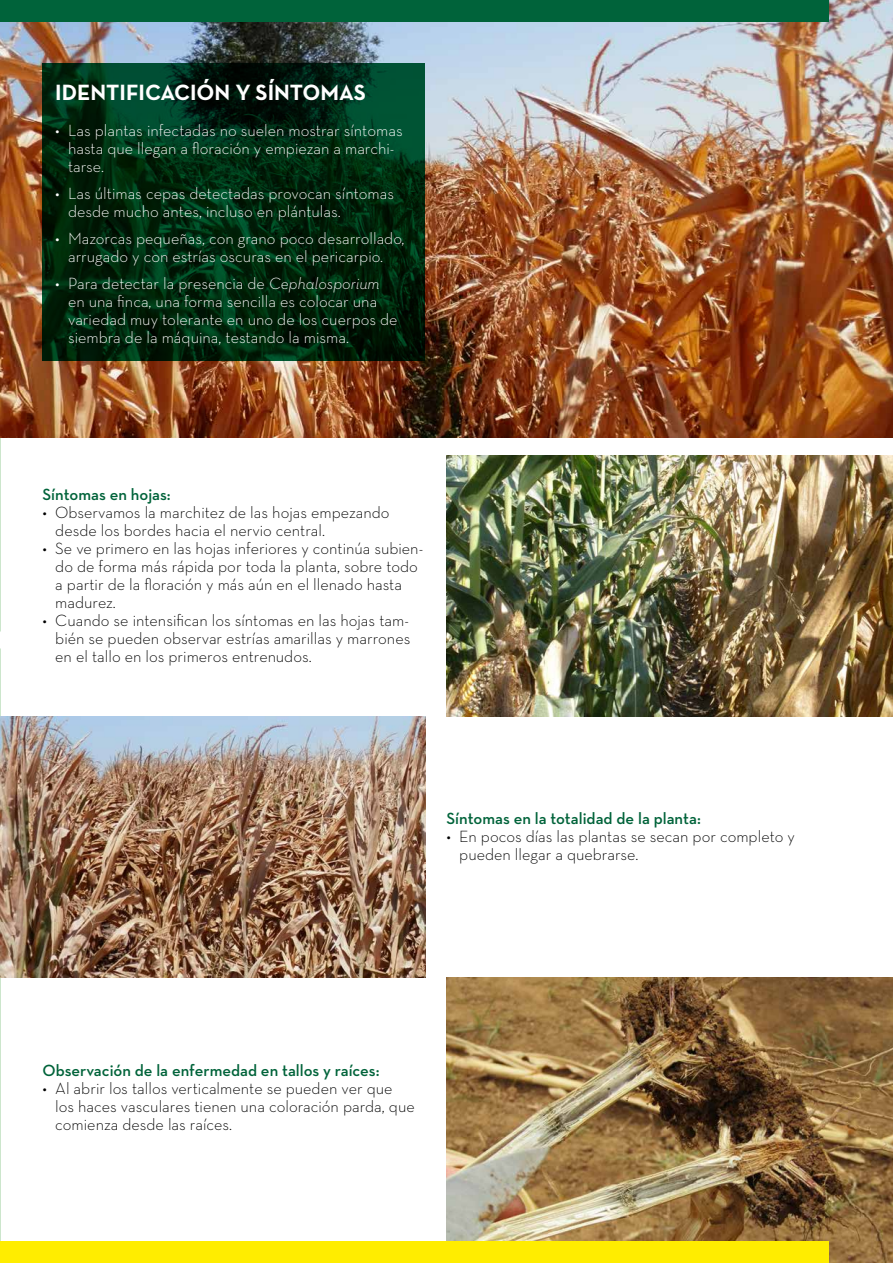
<style>
.page{position:relative;width:893px;height:1263px;background:#fff}
.page>*{position:absolute;margin:0;border:0;box-sizing:border-box;transform-origin:0 0}
.t1{font:700 22.5px "Neutra Text";color:#fff}
.t2{font:300 16.5px/18px "Neutra Text";color:#000}
.t3{font:300 16.5px/18px "Neutra Text";color:#fff}
.t4{font:600 16.5px "Neutra Text";color:#00633a}
.s1{font-style:italic}
</style>
<div class="page">
<img style="left:0;top:0;width:1px;height:631px">
<img style="left:446px;top:977px;width:447px;height:286px">
<img style="left:0;top:0;width:893px;height:437px">
<div style="left:0;top:0;width:829px;height:21px;background:#00633a"></div>
<div style="left:0;top:1242px;width:829px;height:21px;background:#ffed00"></div>
<svg style="left:43px;top:64px;width:382px;height:297px;background:#002910"></svg>
<img style="left:446px;top:455px;width:447px;height:261px">
<img style="left:0;top:716px;width:425px;height:261px">
<h1 class="t1" style="left:55px;top:78px;width:312px">IDENTIFICACIÓN Y SÍNTOMAS</h1>
<p class="t3" style="left:68px;top:121px;width:336px;text-indent:-13px">• Las plantas infectadas no suelen mostrar síntomas hasta que llegan a floración y empiezan a marchi&shy;tarse.</p>
<p class="t3" style="left:68px;top:184px;width:328px;text-indent:-13px">• Las últimas cepas detectadas provocan síntomas desde mucho antes, incluso en plántulas.</p>
<p class="t3" style="left:55px;top:229px;width:351px;text-align:center">• Mazorcas pequeñas, con grano poco desarrollado, arrugado y con estrías oscuras en el pericarpio.</p>
<p class="t3" style="left:68px;top:274px;width:331px;text-indent:-13px">• Para detectar la presencia de <span class="s1">Cephalosporium </span>en una finca, una forma sencilla es colocar una variedad muy tolerante en uno de los cuerpos de siembra de la máquina, testando la misma.</p>
<p class="t4" style="left:43px;top:485px;width:130px">Síntomas en hojas:</p>
<p class="t2" style="left:55px;top:503px;width:336px;text-indent:-13px">• Observamos la marchitez de las hojas empezando desde los bordes hacia el nervio central.</p>
<p class="t2" style="left:55px;top:539px;width:369px;text-indent:-13px">• Se ve primero en las hojas inferiores y continúa subien&shy;do de forma más rápida por toda la planta, sobre todo a partir de la floración y más aún en el llenado hasta madurez.</p>
<p class="t2" style="left:55px;top:611px;width:357px;text-align:justify;text-indent:-13px">• Cuando se intensifican los síntomas en las hojas tam&shy;bién se pueden observar estrías amarillas y marrones en el tallo en los primeros entrenudos.</p>
<p class="t4" style="left:446px;top:809px;width:256px">Síntomas en la totalidad de la planta:</p>
<p class="t2" style="left:459px;top:827px;width:337px;text-indent:-13px">• En pocos días las plantas se secan por completo y pueden llegar a quebrarse.</p>
<p class="t4" style="left:43px;top:1061px;width:339px">Observación de la enfermedad en tallos y raíces:</p>
<p class="t2" style="left:55px;top:1079px;width:361px;text-indent:-13px">• Al abrir los tallos verticalmente se pueden ver que los haces vasculares tienen una coloración parda, que comienza desde las raíces.</p>
</div>
